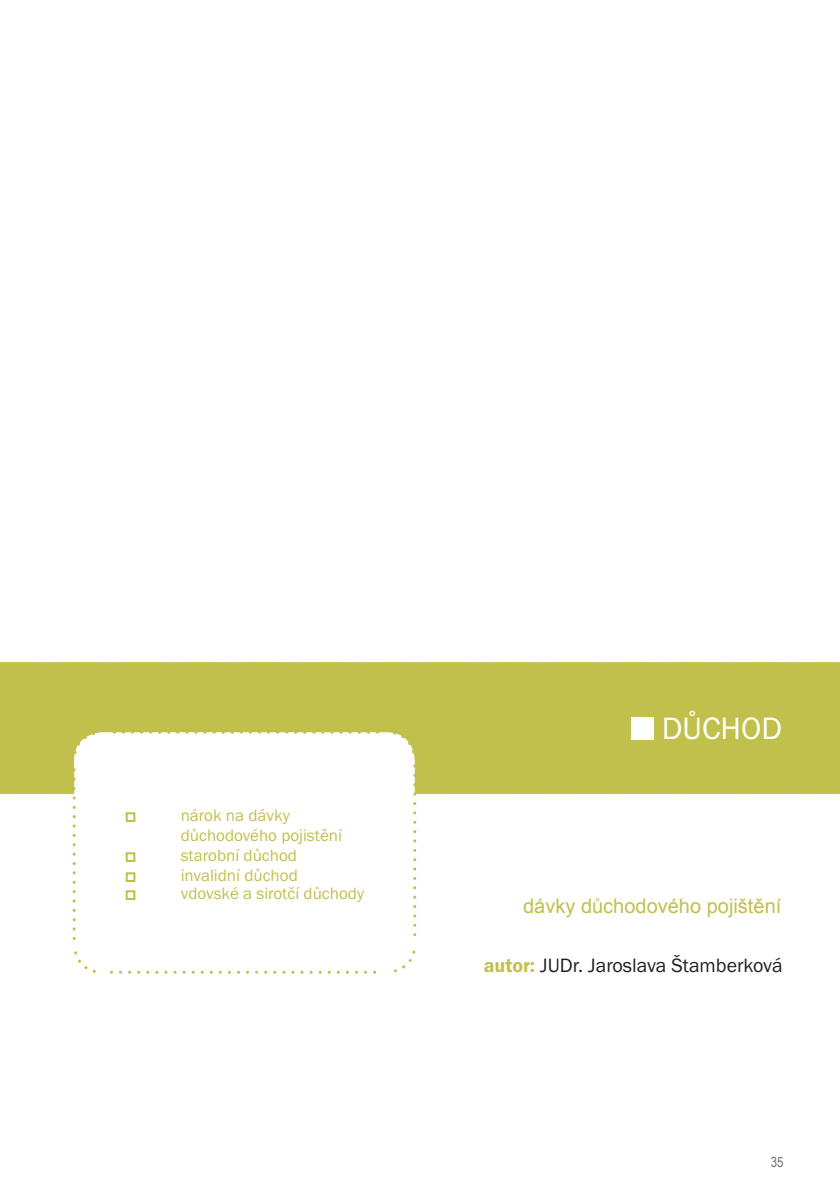
<style>
.page{position:relative;width:840px;height:1191px;background:#fff}
.page>*{position:absolute;margin:0;border:0;box-sizing:border-box;transform-origin:0 0}
.t1{font:32px "Franklin Got Itc TEE";color:#fff}
.t2{font:20px "Franklin Got Itc TEE";color:#231f20}
.t3{font:20px "Arial";color:#c1c04d}
.t4{font:17px/20px "Franklin Got Itc TEE";color:#c1c04d}
.t5{font:14px "Arial Narrow";color:#6c6d70}
.s1{font-weight:600;color:#c1c04d}
</style>
<div class="page">
<div style="left:0;top:662px;width:839px;height:131px;background:#c1c04d"></div>
<svg style="left:1px;top:662px;width:839px;height:1px"></svg>
<div style="left:630px;top:716px;width:23px;height:23px;background:#fff"></div>
<svg style="left:0;top:729px;width:840px;height:245px"></svg>
<div style="left:127px;top:813px;width:7px;height:8px;background:#fff"></div>
<div style="left:126px;top:812px;width:9px;height:10px;border:2px solid #c1c04d"></div>
<div style="left:127px;top:853px;width:7px;height:8px;background:#fff"></div>
<div style="left:126px;top:852px;width:9px;height:10px;border:2px solid #c1c04d"></div>
<div style="left:127px;top:873px;width:7px;height:8px;background:#fff"></div>
<div style="left:126px;top:872px;width:9px;height:10px;border:2px solid #c1c04d"></div>
<div style="left:127px;top:891px;width:7px;height:8px;background:#fff"></div>
<div style="left:126px;top:890px;width:9px;height:10px;border:2px solid #c1c04d"></div>
<p class="t4" style="left:181px;top:805px;width:163px">nárok na dávky důchodového pojistění starobní důchod invalidní důchod</p>
<p class="t4" style="left:181px;top:883px;width:185px">vdovské a sirotčí důchody</p>
<h1 class="t1" style="left:661px;top:711px;width:122px">DŮCHOD</h1>
<p class="t3" style="left:523px;top:892px;width:259px">dávky důchodového pojištění</p>
<p class="t2" style="left:483px;top:954px;width:300px"><span class="s1">autor:</span> JUDr. Jaroslava Štamberková</p>
<p class="t5" style="left:770px;top:1152px;width:14px">35</p>
</div>
